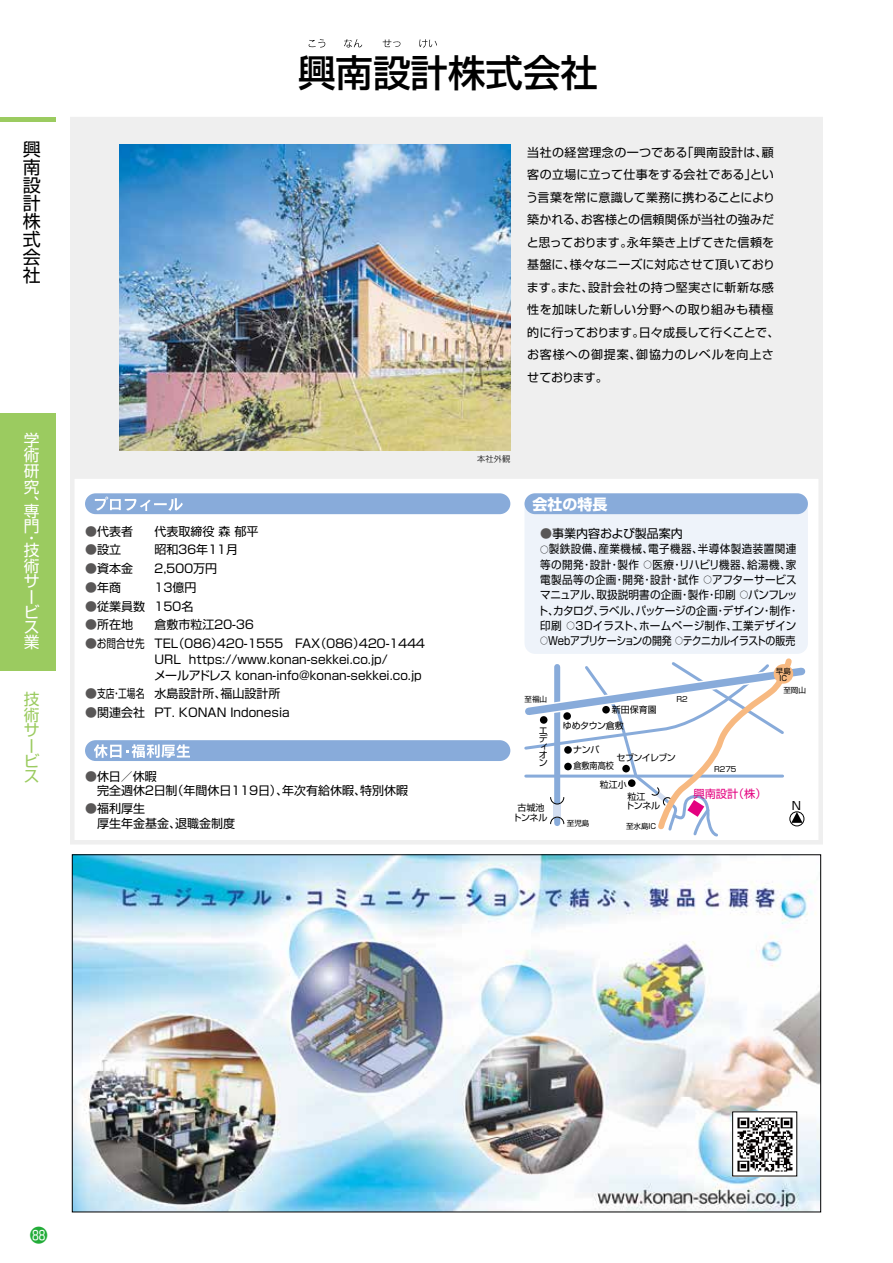
<style>
.page{position:relative;width:893px;height:1263px;background:#fff}
.page>*{position:absolute;margin:0;border:0;box-sizing:border-box;transform-origin:0 0}
.t1{font:500 37.5px "Shin Go Pro";color:#000}
.t2{font:18px/18px "Shin Go Pro";color:#000;text-align:justify}
.t3{font:15.75px/15.8px "Shin Go Pro";color:#fff}
.t4{font:15.75px/15.5px "Shin Go Pro";color:#9bcb60}
.t5{font:700 15px "Shin Go Pro";color:#fff}
.t6{font:12px/22.5px "Shin Go Pro";letter-spacing:.02em;color:#000}
.t7{font:12px/14.4px "Shin Go Pro";color:#000}
.t8{font:12px/18.8px "Shin Go Pro";letter-spacing:-.13em;color:#000}
.t9{font:12px "Shin Go Pro";color:#000;scale:.73 1}
.t10{font:12px "Shin Go Pro";color:#000;scale:.8 1}
.t11{font:11.4px "Shin Go Pro";color:#000}
.t12{font:11.25px/15.3px "Shin Go Pro";letter-spacing:.01em;color:#000;scale:.94 1}
.t13{font:11.25px "Shin Go Pro";letter-spacing:-.04em;color:#000;scale:.88 1}
.t14{font:11.25px "Shin Go Pro";color:#e4007f}
.t15{font:9px/8.1px "Shin Go Pro";letter-spacing:-.025em;color:#000;text-align:center}
.t16{font:9px "Shin Go Pro";letter-spacing:-.06em;color:#000}
.t17{font:9px "Shin Go Pro";letter-spacing:-.025em;color:#000;scale:.9 1}
.t18{font:300 8.25px "Shin Go Pro";color:#000}
.t19{font:7.5px/7.5px "Shin Go Pro";color:#000;text-align:center}
.s1{color:#595757}
.s2{font-size:9px}
</style>
<div class="page">
<svg style="left:308px;top:39px;width:18px;height:9px"></svg>
<svg style="left:344px;top:39px;width:18px;height:9px"></svg>
<svg style="left:383px;top:39px;width:18px;height:8px"></svg>
<svg style="left:419px;top:39px;width:18px;height:9px"></svg>
<div style="left:524px;top:493px;width:284px;height:161px;background:#eef3fa;border-radius:11px"></div>
<div style="left:72px;top:119px;width:749px;height:357px;background:#efefef"></div>
<div style="left:70px;top:117px;width:753px;height:362px;border:4px solid #efefef"></div>
<div style="left:70px;top:474px;width:753px;height:370px;border:4px solid #efefef"></div>
<div style="left:85px;top:493px;width:425px;height:21px;background:#88abda;border-radius:11px"></div>
<svg style="left:95px;top:497px;width:88px;height:14px"></svg>
<div style="left:524px;top:493px;width:284px;height:21px;background:#88abda;border-radius:11px"></div>
<div style="left:85px;top:740px;width:425px;height:21px;background:#88abda;border-radius:11px"></div>
<svg style="left:94px;top:744px;width:96px;height:14px"></svg>
<img style="left:74px;top:856px;width:745px;height:354px">
<img style="left:119px;top:145px;width:391px;height:306px">
<svg style="left:524px;top:658px;width:282px;height:179px"></svg>
<div style="left:774px;top:664px;width:19px;height:20px;background:#f7b981;border-radius:50%"></div>
<img style="left:734px;top:1113px;width:61px;height:61px">
<div style="left:0;top:413px;width:55px;height:258px;background:#9bcb60"></div>
<hr style="left:0;top:117px;width:55px;height:4px;background:#9bcb60">
<h2 class="t2" style="left:23px;top:138px;width:19px">興南設計株式会社</h2>
<h3 class="t3" style="left:24px;top:430px;width:17px;text-align:justify">学術研究、</h3>
<h3 class="t3" style="left:24px;top:501px;width:17px">専門</h3>
<h3 class="t3" style="left:24px;top:530px;width:17px;line-height:11.9px">・技</h3>
<h3 class="t3" style="left:24px;top:556px;width:17px;line-height:15.3px">術サービス業</h3>
<h3 class="t4" style="left:24px;top:689px;width:17px">技術サービス</h3>
<h1 class="t1" style="left:298px;top:42px;width:301px">興南設計株式会社</h1>
<p class="t7" style="left:85px;top:522px;width:50px"><span class="s1">●</span>代表者</p>
<p class="t7" style="left:85px;top:541px;width:38px"><span class="s1">●</span>設立</p>
<p class="t7" style="left:85px;top:560px;width:50px"><span class="s1">●</span>資本金</p>
<p class="t7" style="left:85px;top:579px;width:38px"><span class="s1">●</span>年商</p>
<p class="t7" style="left:85px;top:597px;width:62px"><span class="s1">●</span>従業員数</p>
<p class="t7" style="left:85px;top:616px;width:50px"><span class="s1">●</span>所在地</p>
<p class="t10" style="left:85px;top:634px;width:76px"><span class="s1">●</span>お問合せ先</p>
<p class="t9" style="left:85px;top:684px;width:83px"><span class="s1">●</span>支店・工場名</p>
<p class="t7" style="left:85px;top:704px;width:62px"><span class="s1">●</span>関連会社</p>
<p class="t8" style="left:153px;top:520px;width:275px">代表取締役 森 郁平<br>昭和３６年１１月<br>２,５００万円<br>１3億円<br>１5０名<br>倉敷市粒江２０-３６<br>TEL（０８６）４２０-１５５５　FAX（０８６）４２０-１４４４</p>
<p class="t7" style="left:154px;top:650px;width:269px;line-height:15.8px">URL https://www.konan-sekkei.co.jp/<br>メールアドレス konan-info＠konan-sekkei.co.jp</p>
<p class="t7" style="left:155px;top:683px;width:137px;line-height:18.8px">水島設計所、福山設計所<br>PT. KONAN Indonesia</p>
<p class="t7" style="left:85px;top:768px;width:324px"><span class="s1">●</span>休日／休暇<br>　完全週休２日制（年間休日１19日）、年次有給休暇、特別休暇</p>
<p class="t7" style="left:85px;top:800px;width:152px"><span class="s1">●</span>福利厚生<br>　厚生年金基金、退職金制度</p>
<p class="t6" style="left:526px;top:139px;width:255px">当社の経営理念の一つである「興南設計は、顧客の立場に立って仕事をする会社である」という言葉を常に意識して業務に携わることにより築かれる、お客様との信頼関係が当社の強みだと思っております。永年築き上げてきた信頼を基盤に、様々なニーズに対応させて頂いております。また、設計会社の持つ堅実さに斬新な感性を加味した新しい分野への取り組みも積極的に行っております。日々成長して行くことで、お客様への御提案、御協力のレベルを向上させております。</p>
<p class="t18" style="left:477px;top:452px;width:34px">本社外観</p>
<p class="t5" style="left:532px;top:492px;width:76px">会社の特長</p>
<p class="t7" style="left:540px;top:525px;width:144px"><span class="s1">●</span>事業内容および製品案内</p>
<p class="t12" style="left:538px;top:540px;width:279px"><span class="s2">○</span>製鉄設備、産業機械、電子機器、半導体製造装置関連等の開発・設計・製作 <span class="s2">○</span>医療・リハビリ機器、給湯機、家電製品等の企画・開発・設計・試作 <span class="s2">○</span>アフターサービスマニュアル、取扱説明書の企画・製作・印刷 <span class="s2">○</span>パンフレット、カタログ、ラベル、パッケージの企画・デザイン・制作・印刷 <span class="s2">○</span>３Ｄイラスト、ホームページ制作、工業デザイン</p>
<p class="t13" style="left:540px;top:632px;width:291px"><span class="s2">○</span>Webアプリケーションの開発 <span class="s2">○</span>テクニカルイラストの販売</p>
<p class="t19" style="left:524px;top:694px;width:24px">至福山</p>
<p class="t15" style="left:539px;top:725px;width:10px;text-align:justify">エディオン</p>
<p class="t15" style="left:612px;top:704px;width:46px">新田保育園</p>
<p class="t19" style="left:676px;top:694px;width:14px">R２</p>
<p class="t15" style="left:563px;top:721px;width:62px">ゆめタウン倉敷</p>
<p class="t17" style="left:573px;top:759px;width:46px">倉敷南高校</p>
<p class="t15" style="left:573px;top:744px;width:28px">ナンバ</p>
<p class="t16" style="left:616px;top:750px;width:61px">セブンイレブン</p>
<p class="t19" style="left:714px;top:765px;width:25px">R２７５</p>
<p class="t19" style="left:776px;top:666px;width:16px">早島<br>IC</p>
<p class="t19" style="left:783px;top:685px;width:24px">至岡山</p>
<p class="t15" style="left:513px;top:802px;width:36px;line-height:9.6px">古城池トンネル</p>
<p class="t19" style="left:567px;top:818px;width:24px">至児島</p>
<p class="t15" style="left:600px;top:779px;width:28px">粒江小</p>
<p class="t15" style="left:628px;top:791px;width:19px">粒江</p>
<p class="t14" style="left:693px;top:784px;width:75px">興南設計（株）</p>
<p class="t15" style="left:626px;top:801px;width:36px">トンネル</p>
<p class="t19" style="left:626px;top:821px;width:32px">至水島IC</p>
<p class="t11" style="left:792px;top:796px;width:11px">N</p>
</div>
